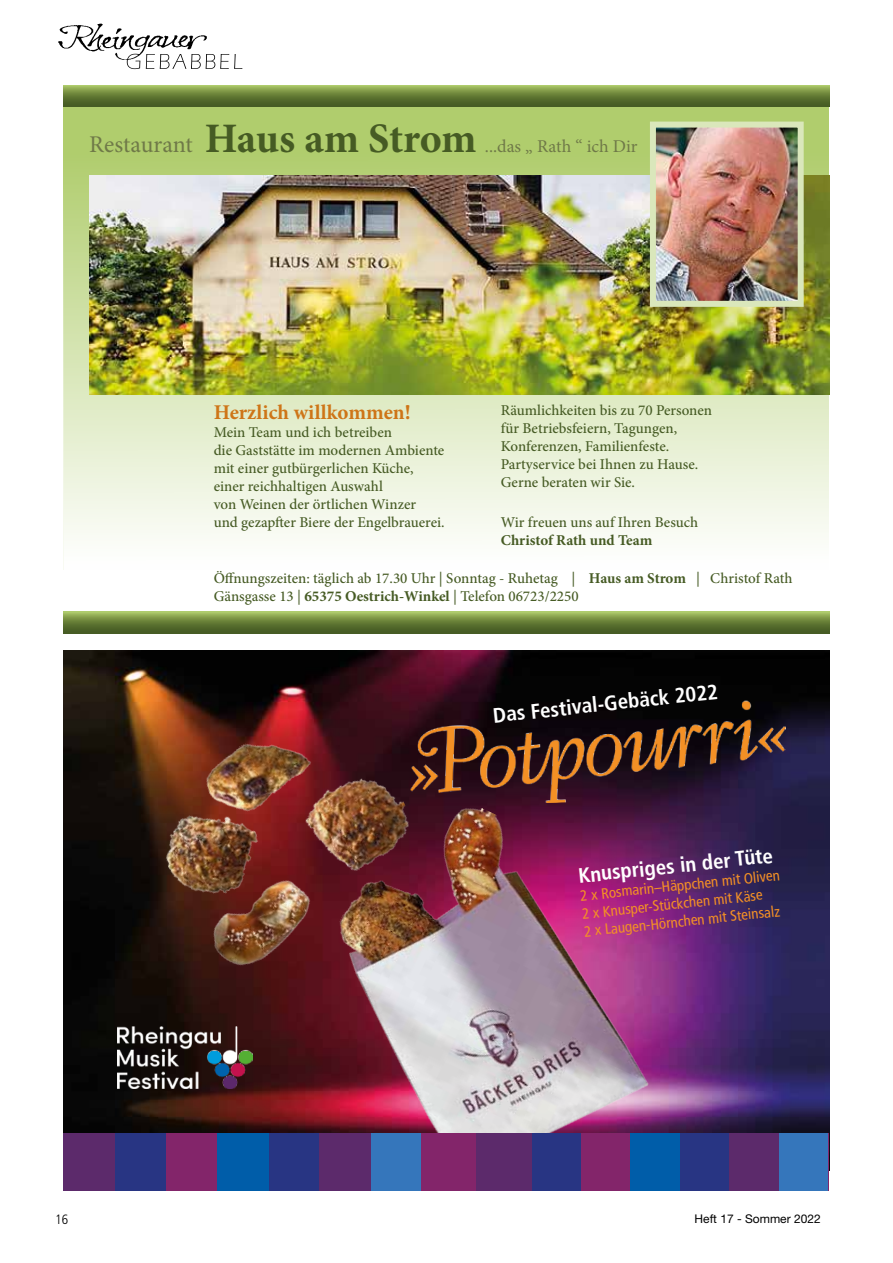
<style>
.page{position:relative;width:893px;height:1263px;background:#fff}
.page>*{position:absolute;margin:0;border:0;box-sizing:border-box;transform-origin:0 0}
.t1{font:700 42px "Minion Pro";letter-spacing:-.01em;color:#465b24}
.t2{font:24px "Minion Pro";color:#6f7948}
.t3{font:700 condensed 21px "Frutiger LT Std";color:#fff}
.t4{font:700 21px "Minion Pro";color:#ce7517}
.t5{font:18px "Minion Pro";color:#6f7948}
.t6{font:500 15px/18px "Minion Pro";color:#465b24}
.t7{font:condensed 15px/18px "Frutiger LT Std";color:#f39025}
.t8{font:700 15px "Minion Pro";color:#465b24}
.t9{font:300 condensed 13.5px "Frutiger LT Std";color:#000}
.t10{font:12px "Helvetica Neue LT Std";color:#000}
.s1{font-weight:700}
</style>
<div class="page">
<img style="left:58px;top:23px;width:149px;height:39px">
<svg style="left:127px;top:54px;width:115px;height:15px"></svg>
<div style="left:64px;top:102px;width:765px;height:467px;background:linear-gradient(to bottom,#a8c85e,#fefefd)"></div>
<div style="left:64px;top:85px;width:765px;height:22px;background:linear-gradient(to bottom,#9bb65a,#3d521d)"></div>
<img style="left:89px;top:176px;width:740px;height:218px">
<img style="left:647px;top:119px;width:160px;height:191px">
<div style="left:64px;top:612px;width:765px;height:22px;background:linear-gradient(to bottom,#99b459,#3d521d)"></div>
<img style="left:64px;top:651px;width:765px;height:482px">
<img style="left:264px;top:802px;width:461px;height:331px">
<img style="left:440px;top:697px;width:345px;height:105px">
<div style="left:370px;top:1133px;width:52px;height:58px;background:#3576bb"></div>
<div style="left:115px;top:1133px;width:51px;height:58px;background:#283583"></div>
<div style="left:422px;top:1133px;width:59px;height:58px;background:#83256a"></div>
<div style="left:268px;top:1133px;width:51px;height:58px;background:#283583"></div>
<div style="left:319px;top:1133px;width:51px;height:58px;background:#5c2a6b"></div>
<div style="left:166px;top:1133px;width:51px;height:58px;background:#83256a"></div>
<div style="left:217px;top:1133px;width:51px;height:58px;background:#005da9"></div>
<div style="left:64px;top:1133px;width:51px;height:58px;background:#5c2a6b"></div>
<div style="left:779px;top:1133px;width:49px;height:58px;background:#3576bb"></div>
<div style="left:531px;top:1133px;width:50px;height:58px;background:#283583"></div>
<hr style="left:828px;top:1133px;width:1px;height:58px;background:#83256a">
<div style="left:680px;top:1133px;width:49px;height:58px;background:#283583"></div>
<div style="left:729px;top:1133px;width:50px;height:58px;background:#5c2a6b"></div>
<div style="left:581px;top:1133px;width:49px;height:58px;background:#83256a"></div>
<div style="left:630px;top:1133px;width:50px;height:58px;background:#005da9"></div>
<div style="left:476px;top:1133px;width:55px;height:58px;background:#5c2a6b"></div>
<img style="left:135px;top:694px;width:305px;height:288px">
<img style="left:118px;top:1026px;width:134px;height:62px">
<h2 class="t2" style="left:89px;top:128px;width:105px">Restaurant</h2>
<h1 class="t1" style="left:205px;top:109px;width:273px">Haus am Strom</h1>
<p class="t5" style="left:485px;top:134px;width:154px">...das „ Rath “ ich Dir</p>
<p class="t6" style="left:501px;top:401px;width:213px">Räumlichkeiten bis zu 70 Personen für Betriebsfeiern, Tagungen,<br>Konferenzen, Familienfeste.<br>Partyservice bei Ihnen zu Hause.<br>Gerne beraten wir Sie.</p>
<p class="t6" style="left:501px;top:513px;width:199px">Wir freuen uns auf Ihren Besuch</p>
<p class="t8" style="left:501px;top:530px;width:153px">Christof Rath und Team</p>
<p class="t6" style="left:214px;top:569px;width:580px">Öffnungszeiten: täglich ab 17.30 Uhr | Sonntag - Ruhetag | <span class="s1">Haus am Strom</span> | Christof Rath<br>Gänsgasse 13 | <span class="s1">65375 Oestrich-Winkel</span> | Telefon 06723/2250</p>
<h3 class="t4" style="left:214px;top:398px;width:199px">Herzlich willkommen!</h3>
<p class="t6" style="left:214px;top:423px;width:232px">Mein Team und ich betreiben<br>die Gaststätte im modernen Ambiente mit einer gutbürgerlichen Küche, einer reichhaltigen Auswahl<br>von Weinen der örtlichen Winzer<br>und gezapfter Biere der Engelbrauerei.</p>
<h3 class="t3" style="left:492px;top:703px;width:228px;rotate:-6deg">Das Festival-Gebäck 2022</h3>
<h3 class="t3" style="left:577px;top:863px;width:197px;rotate:-6deg">Knuspriges in der Tüte</h3>
<p class="t7" style="left:579px;top:887px;width:202px;rotate:-6deg">2 x Rosmarin–Häppchen mit Oliven<br>2 x Knusper-Stückchen mit Käse<br>2 x Laugen-Hörnchen mit Steinsalz</p>
<p class="t9" style="left:55px;top:1212px;width:14px">16</p>
<p class="t10" style="left:695px;top:1211px;width:128px">Heft 17 - Sommer 2022</p>
</div>
